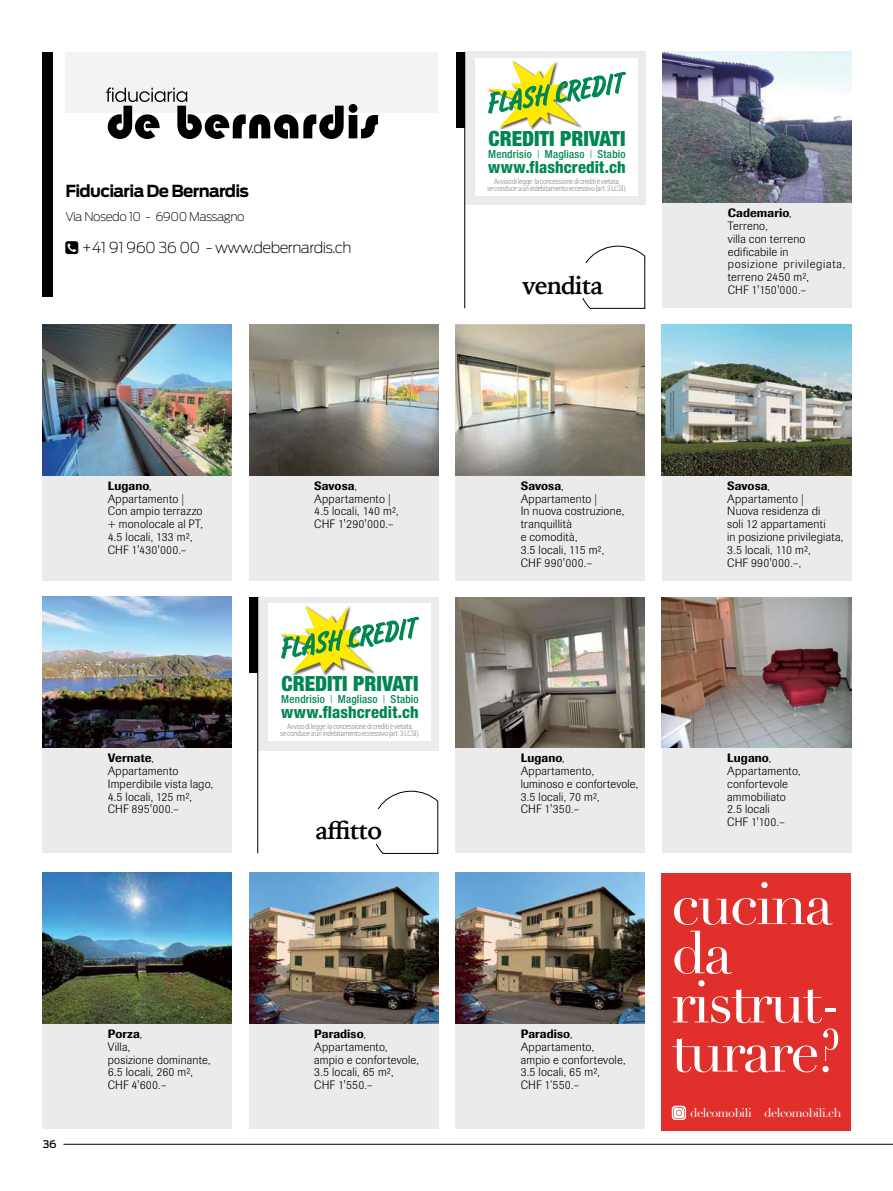
<style>
.page{position:relative;width:893px;height:1191px;background:#fff}
.page>*{position:absolute;margin:0;border:0;box-sizing:border-box;transform-origin:0 0}
.t1{font:58.95px/49.2px "Didot";letter-spacing:-.04em;color:#fff}
.t2{font:700 24.6px "Iowan Old Style";letter-spacing:-.04em;color:#000}
.t3{font:900 condensed 21px "Helvetica Neue";color:#008752}
.t4{font:800 condensed 16.5px "Helvetica Neue LT Std";letter-spacing:.005em;color:#008752}
.t5{font:700 16.5px "Ford Antenna";letter-spacing:-.04em;color:#000}
.t6{font:200 15px "Ford Antenna";letter-spacing:-.04em;color:#000}
.t7{font:12.45px "Didot";letter-spacing:-.04em;color:#fff}
.t8{font:300 12px/12.8px "Imago";letter-spacing:.015em;color:#000}
.t9{font:200 12px "Ford Antenna";letter-spacing:-.04em;color:#000}
.t10{font:500 condensed 11.1px "Helvetica Neue LT Std";letter-spacing:.015em;color:#008752}
.t11{font:500 10.5px "Ford Antenna";color:#000}
.t12{font:300 7.5px/7.5px "Roboto Condensed";letter-spacing:-.025em;color:#868483;text-align:center}
.s1{font-weight:300}
.s2{font-weight:500}
</style>
<div class="page">
<div style="left:465px;top:52px;width:180px;height:153px;background:#ebebeb"></div>
<div style="left:475px;top:58px;width:163px;height:138px;background:#fff"></div>
<img style="left:499px;top:127px;width:83px;height:3px">
<svg style="left:487px;top:61px;width:139px;height:66px"></svg>
<hr style="left:464px;top:52px;width:1px;height:256px;background:#000">
<div style="left:456px;top:52px;width:9px;height:75px;background:#000"></div>
<svg style="left:582px;top:246px;width:63px;height:63px"></svg>
<div style="left:522px;top:263px;width:90px;height:35px;background:#fff"></div>
<div style="left:663px;top:184px;width:189px;height:124px;background:#ebebeb"></div>
<img style="left:663px;top:52px;width:189px;height:151px">
<div style="left:65px;top:52px;width:373px;height:61px;background:#f3f3f3"></div>
<div style="left:43px;top:52px;width:10px;height:245px;background:#000"></div>
<svg style="left:106px;top:87px;width:272px;height:52px"></svg>
<div style="left:43px;top:457px;width:189px;height:124px;background:#ebebeb"></div>
<img style="left:43px;top:325px;width:189px;height:150px">
<div style="left:249px;top:457px;width:189px;height:124px;background:#ebebeb"></div>
<img style="left:249px;top:325px;width:189px;height:150px">
<div style="left:455px;top:457px;width:190px;height:124px;background:#ebebeb"></div>
<img style="left:455px;top:325px;width:190px;height:150px">
<div style="left:662px;top:457px;width:189px;height:124px;background:#ebebeb"></div>
<img style="left:662px;top:325px;width:189px;height:150px">
<div style="left:43px;top:729px;width:189px;height:124px;background:#ebebeb"></div>
<img style="left:43px;top:597px;width:189px;height:151px">
<div style="left:258px;top:597px;width:180px;height:153px;background:#ebebeb"></div>
<div style="left:268px;top:603px;width:163px;height:138px;background:#fff"></div>
<img style="left:292px;top:672px;width:83px;height:4px">
<svg style="left:280px;top:606px;width:139px;height:66px"></svg>
<hr style="left:257px;top:597px;width:1px;height:256px;background:#000">
<div style="left:249px;top:597px;width:9px;height:75px;background:#000"></div>
<svg style="left:375px;top:791px;width:63px;height:62px"></svg>
<div style="left:315px;top:808px;width:90px;height:35px;background:#fff"></div>
<div style="left:455px;top:729px;width:190px;height:124px;background:#ebebeb"></div>
<img style="left:455px;top:597px;width:190px;height:151px">
<div style="left:662px;top:729px;width:189px;height:124px;background:#ebebeb"></div>
<img style="left:662px;top:597px;width:189px;height:151px">
<div style="left:43px;top:1005px;width:189px;height:124px;background:#ebebeb"></div>
<img style="left:43px;top:873px;width:189px;height:150px">
<div style="left:249px;top:1005px;width:189px;height:124px;background:#ebebeb"></div>
<img style="left:249px;top:873px;width:189px;height:150px">
<div style="left:455px;top:1005px;width:190px;height:124px;background:#ebebeb"></div>
<img style="left:455px;top:873px;width:190px;height:150px">
<div style="left:661px;top:873px;width:190px;height:257px;background:#e1302c"></div>
<svg style="left:672px;top:1105px;width:14px;height:15px"></svg>
<hr style="left:63px;top:1144px;width:830px;height:1px;background:#000">
<h3 class="t5" style="left:65px;top:176px;width:185px">Fiduciaria De Bernardis</h3>
<p class="t9" style="left:65px;top:206px;width:181px">Via Nosedo 10 - 6900 Massagno</p>
<p class="t6" style="left:82px;top:235px;width:271px">+41 91 960 36 00 - www.debernardis.ch</p>
<h3 class="t3" style="left:488px;top:122px;width:139px">CREDITI PRIVATI</h3>
<p class="t10" style="left:488px;top:148px;width:139px">Mendrisio <span class="s1">|</span> Magliaso <span class="s1">|</span> Stabio</p>
<h3 class="t4" style="left:488px;top:157px;width:139px">www.flashcredit.ch</h3>
<p class="t12" style="left:487px;top:177px;width:141px">Avvisodi legge: laconcessione di crediti è vietata,<br>se conduce a unindebitamento eccessivo (art. 3 LCSI).</p>
<h2 class="t2" style="left:522px;top:263px;width:83px">vendita</h2>
<p class="t8" style="left:728px;top:207px;width:119px"><span class="s2">Cademario</span>,<br>Terreno,<br>villa con terreno edificabile in<br>posizione privilegiata, terreno 2450 m²,<br>CHF 1'150'000.–</p>
<p class="t11" style="left:43px;top:1135px;width:15px">36</p>
<p class="t8" style="left:108px;top:479px;width:97px"><span class="s2">Lugano</span>,<br>Appartamento |<br>Con ampio terrazzo + monolocale al PT,<br>4.5 locali, 133 m²,<br>CHF 1'430'000.–</p>
<p class="t8" style="left:314px;top:479px;width:86px"><span class="s2">Savosa</span>,<br>Appartamento |<br>4.5 locali, 140 m²,<br>CHF 1'290'000.–</p>
<p class="t8" style="left:521px;top:479px;width:105px"><span class="s2">Savosa</span>,<br>Appartamento |<br>In nuova costruzione, tranquillità<br>e comodità,<br>3.5 locali, 115 m²,<br>CHF 990'000.–</p>
<p class="t8" style="left:727px;top:479px;width:118px"><span class="s2">Savosa</span>,<br>Appartamento |<br>Nuova residenza di<br>soli 12 appartamenti<br>in posizione privilegiata,<br>3.5 locali, 110 m²,<br>CHF 990'000.–,</p>
<p class="t8" style="left:108px;top:752px;width:107px"><span class="s2">Vernate</span>,<br>Appartamento<br>Imperdibile vista lago,<br>4.5 locali, 125 m²,<br>CHF 895'000.–</p>
<h3 class="t3" style="left:281px;top:666px;width:139px">CREDITI PRIVATI</h3>
<p class="t10" style="left:281px;top:693px;width:139px">Mendrisio <span class="s1">|</span> Magliaso <span class="s1">|</span> Stabio</p>
<h3 class="t4" style="left:281px;top:702px;width:139px">www.flashcredit.ch</h3>
<p class="t12" style="left:280px;top:722px;width:141px">Avvisodi legge: laconcessione di crediti è vietata,<br>se conduce a unindebitamento eccessivo (art. 3 LCSI).</p>
<h2 class="t2" style="left:315px;top:807px;width:68px">affitto</h2>
<p class="t8" style="left:521px;top:752px;width:119px"><span class="s2">Lugano</span>,<br>Appartamento, luminoso e confortevole,<br>3.5 locali, 70 m²,<br>CHF 1'350.–</p>
<p class="t8" style="left:727px;top:752px;width:75px"><span class="s2">Lugano</span>,<br>Appartamento, confortevole ammobiliato<br>2.5 locali<br>CHF 1'100.–</p>
<p class="t8" style="left:108px;top:1028px;width:104px"><span class="s2">Porza</span>,<br>Villa,<br>posizione dominante,<br>6.5 locali, 260 m²,<br>CHF 4'600.–</p>
<p class="t8" style="left:314px;top:1028px;width:106px"><span class="s2">Paradiso</span>,<br>Appartamento, ampio e confortevole,<br>3.5 locali, 65 m²,<br>CHF 1'550.–</p>
<p class="t8" style="left:521px;top:1028px;width:106px"><span class="s2">Paradiso</span>,<br>Appartamento, ampio e confortevole,<br>3.5 locali, 65 m²,<br>CHF 1’550.–</p>
<h1 class="t1" style="left:671px;top:880px;width:172px">cucina da ristrut&shy;turare?</h1>
<p class="t7" style="left:690px;top:1105px;width:153px">delcomobili delcomobili.ch</p>
</div>
